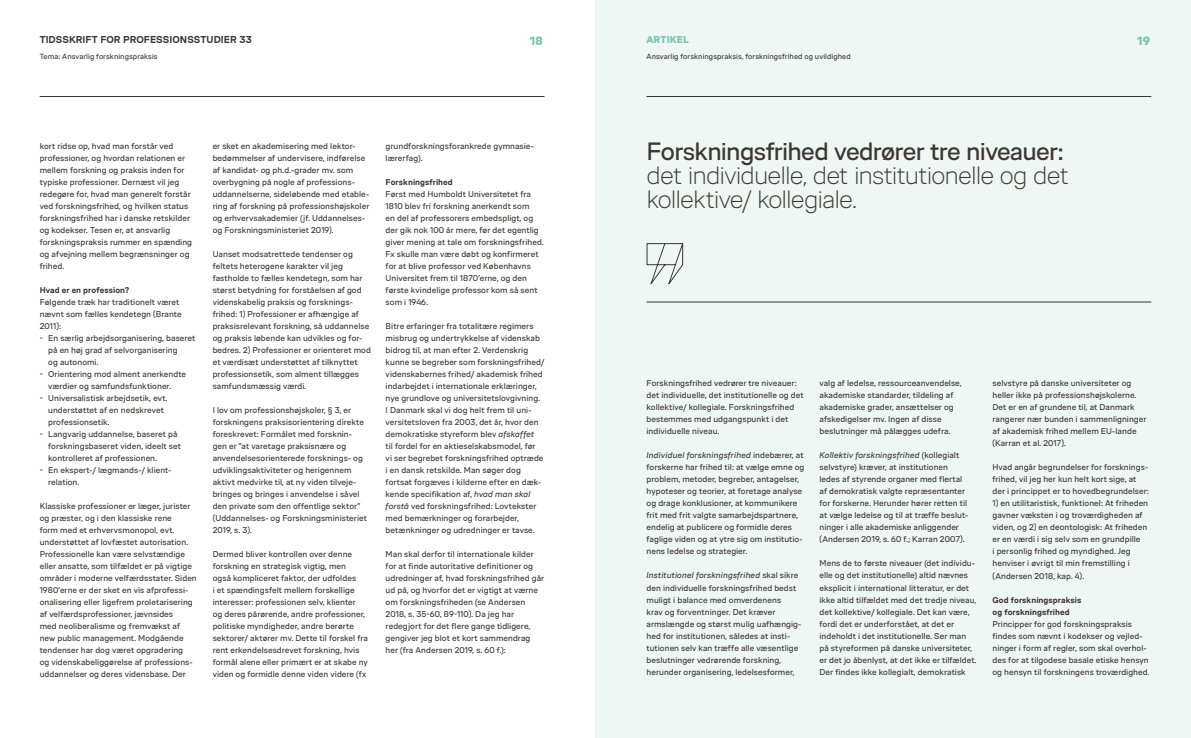
<style>
.page{position:relative;width:1191px;height:738px;background:#fff}
.page>*{position:absolute;margin:0;border:0;box-sizing:border-box;transform-origin:0 0}
.t1{font:300 25px/24px "VIA Type";letter-spacing:-.035em;color:#3d3732}
.t2{font:25px "VIA Type";letter-spacing:-.025em;color:#3d3732}
.t3{font:900 12px "VIA Type";color:#81c5b5}
.t4{font:700 10px "VIA Type";letter-spacing:.005em;color:#3d3732}
.t5{font:900 10px "VIA Type";letter-spacing:.005em;color:#81c5b5}
.t6{font:8.4px/12px "VIA Type";letter-spacing:.005em;color:#3d3732}
.t7{font:700 8.4px/12px "VIA Type";letter-spacing:.01em;color:#3d3732}
.t8{font:7.5px "VIA Type";letter-spacing:.01em;color:#3d3732}
.s1{font-style:italic}
</style>
<div class="page">
<div style="left:595px;top:0;width:596px;height:737px;background:#eef7f4"></div>
<svg style="left:646px;top:243px;width:38px;height:42px"></svg>
<hr style="left:646px;top:301px;width:505px;height:1px;background:#3d3732">
<hr style="left:40px;top:96px;width:504px;height:1px;background:#3d3732">
<hr style="left:646px;top:96px;width:505px;height:1px;background:#3d3732">
<p class="t4" style="left:40px;top:34px;width:213px">TIDSSKRIFT FOR PROFESSIONSSTUDIER 33</p>
<h2 class="t3" style="left:530px;top:34px;width:15px">18</h2>
<p class="t5" style="left:646px;top:34px;width:44px">ARTIKEL</p>
<h2 class="t3" style="left:1137px;top:34px;width:14px">19</h2>
<p class="t8" style="left:40px;top:52px;width:119px">Tema: Ansvarlig forskningspraksis</p>
<p class="t8" style="left:646px;top:52px;width:206px">Ansvarlig forskningspraksis, forskningsfrihed og uvildighed</p>
<p class="t6" style="left:40px;top:140px;width:154px">kort ridse op, hvad man forstår ved professioner, og hvordan relationen er mellem forskning og praksis inden for typiske professioner. Dernæst vil jeg redegøre for, hvad man generelt forstår ved forskningsfrihed, og hvilken status forskningsfrihed har i danske retskilder og kodekser. Tesen er, at ansvarlig forskningspraksis rummer en spænding og afvejning mellem begrænsninger og frihed.</p>
<p class="t7" style="left:40px;top:283px;width:91px">Hvad er en profession?</p>
<p class="t6" style="left:40px;top:296px;width:144px">Følgende træk har traditionelt været nævnt som fælles kendetegn (Brante<br>2011):</p>
<p class="t6" style="left:48px;top:332px;width:149px;text-indent:-9px">- En særlig arbejdsorganisering, baseret på en høj grad af selvorganisering<br>og autonomi.</p>
<p class="t6" style="left:48px;top:368px;width:139px;text-indent:-9px">- Orientering mod alment anerkendte værdier og samfundsfunktioner.</p>
<p class="t6" style="left:48px;top:392px;width:121px;text-indent:-9px">- Universalistisk arbejdsetik, evt. understøttet af en nedskrevet professionsetik.</p>
<p class="t6" style="left:48px;top:428px;width:134px;text-indent:-9px">- Langvarig uddannelse, baseret på forskningsbaseret viden, ideelt set kontrolleret af professionen.</p>
<p class="t6" style="left:48px;top:464px;width:124px;text-indent:-9px">- En ekspert-/ lægmands-/ klient&shy;relation.</p>
<p class="t6" style="left:40px;top:500px;width:159px">Klassiske professioner er læger, jurister og præster, og i den klassiske rene<br>form med et erhvervsmonopol, evt. understøttet af lovfæstet autorisation.<br>Professionelle kan være selvstændige eller ansatte, som tilfældet er på vigtige områder i moderne velfærdsstater. Siden 1980’erne er der sket en vis afprofessi&shy;onalisering eller ligefrem proletarisering af velfærdsprofessioner, jævnsides<br>med neoliberalisme og fremvækst af new public management. Modgående tendenser har dog været opgradering<br>og videnskabeliggørelse af professions&shy;uddannelser og deres vidensbase. Der</p>
<p class="t6" style="left:213px;top:140px;width:158px">er sket en akademisering med lektor&shy;bedømmelser af undervisere, indførelse af kandidat- og ph.d.-grader mv. som overbygning på nogle af professions&shy;uddannelserne, sideløbende med etable&shy;ring af forskning på professionshøjskoler og erhvervsakademier (jf. Uddannelses&shy;og Forskningsministeriet 2019).</p>
<p class="t6" style="left:213px;top:248px;width:160px">Uanset modsatrettede tendenser og feltets heterogene karakter vil jeg fastholde to fælles kendetegn, som har størst betydning for forståelsen af god videnskabelig praksis og forsknings&shy;frihed: 1) Professioner er afhængige af praksisrelevant forskning, så uddannelse og praksis løbende kan udvikles og for&shy;bedres. 2) Professioner er orienteret mod et værdisæt understøttet af tilknyttet professionsetik, som alment tillægges samfundsmæssig værdi.</p>
<p class="t6" style="left:213px;top:404px;width:156px">I lov om professionshøjskoler, § 3, er forskningens praksisorientering direkte foreskrevet: Formålet med forsknin&shy;gen er ”at varetage praksisnære og anvendelsesorienterede forsknings- og udviklingsaktiviteter og herigennem aktivt medvirke til, at ny viden tilveje&shy;bringes og bringes i anvendelse i såvel den private som den offentlige sektor” (Uddannelses- og Forskningsministeriet 2019, s. 3).</p>
<p class="t6" style="left:213px;top:548px;width:157px">Dermed bliver kontrollen over denne forskning en strategisk vigtig, men<br>også kompliceret faktor, der udfoldes<br>i et spændingsfelt mellem forskellige interesser: professionen selv, klienter<br>og deres pårørende, andre professioner, politiske myndigheder, andre berørte sektorer/ aktører mv. Dette til forskel fra rent erkendelsesdrevet forskning, hvis formål alene eller primært er at skabe ny viden og formidle denne viden videre (fx</p>
<p class="t6" style="left:386px;top:140px;width:149px">grundforskningsforankrede gymnasie&shy;lærerfag).</p>
<p class="t7" style="left:386px;top:175px;width:69px">Forskningsfrihed</p>
<p class="t6" style="left:386px;top:188px;width:159px">Først med Humboldt Universitetet fra 1810 blev fri forskning anerkendt som<br>en del af professorers embedspligt, og der gik nok 100 år mere, før det egentlig giver mening at tale om forskningsfrihed.<br>Fx skulle man være døbt og konfirmeret for at blive professor ved Københavns Universitet frem til 1870’erne, og den første kvindelige professor kom så sent som i 1946.</p>
<p class="t6" style="left:386px;top:320px;width:160px">Bitre erfaringer fra totalitære regimers misbrug og undertrykkelse af videnskab bidrog til, at man efter 2. Verdenskrig kunne se begreber som forskningsfrihed/ videnskabernes frihed/ akademisk frihed indarbejdet i internationale erklæringer, nye grundlove og universitetslovgivning.<br>I Danmark skal vi dog helt frem til uni&shy;versitetsloven fra 2003, det år, hvor den demokratiske styreform blev <span class="s1">afskaffet </span>til fordel for en aktieselskabsmodel, før vi ser begrebet forskningsfrihed optræde i en dansk retskilde. Man søger dog fortsat forgæves i kilderne efter en dæk&shy;kende specifikation af, <span class="s1">hvad man skal forstå</span> ved forskningsfrihed: Lovtekster med bemærkninger og forarbejder, betænkninger og udredninger er tavse.</p>
<p class="t6" style="left:386px;top:548px;width:160px">Man skal derfor til internationale kilder for at finde autoritative definitioner og udredninger af, hvad forskningsfrihed går ud på, og hvorfor det er vigtigt at værne om forskningsfriheden (se Andersen 2018, s. 35-60, 89-110). Da jeg har redegjort for det flere gange tidligere, gengiver jeg blot et kort sammendrag her (fra Andersen 2019, s. 60 f.):</p>
<h1 class="t2" style="left:646px;top:137px;width:418px">Forskningsfrihed vedrører tre niveauer:</h1>
<h1 class="t1" style="left:646px;top:163px;width:424px">det individuelle, det institutionelle og det kollektive/ kollegiale.</h1>
<p class="t6" style="left:646px;top:377px;width:159px">Forskningsfrihed vedrører tre niveauer: det individuelle, det institutionelle og det kollektive/ kollegiale. Forskningsfrihed bestemmes med udgangspunkt i det individuelle niveau.</p>
<p class="t6" style="left:646px;top:449px;width:159px"><span class="s1">Individuel forskningsfrihed</span> indebærer, at forskerne har frihed til: at vælge emne og problem, metoder, begreber, antagelser, hypoteser og teorier, at foretage analyse og drage konklusioner, at kommunikere frit med frit valgte samarbejdspartnere, endelig at publicere og formidle deres faglige viden og at ytre sig om institutio&shy;nens ledelse og strategier.</p>
<p class="t6" style="left:646px;top:569px;width:156px"><span class="s1">Institutionel forskningsfrihed</span> skal sikre den individuelle forskningsfrihed bedst muligt i balance med omverdenens<br>krav og forventninger. Det kræver armslængde og størst mulig uafhængig&shy;hed for institutionen, således at insti&shy;tutionen selv kan træffe alle væsentlige beslutninger vedrørende forskning, herunder organisering, ledelsesformer,</p>
<p class="t6" style="left:819px;top:377px;width:144px">valg af ledelse, ressourceanvendelse, akademiske standarder, tildeling af akademiske grader, ansættelser og afskedigelser mv. Ingen af disse beslutninger må pålægges udefra.</p>
<p class="t6" style="left:819px;top:449px;width:150px"><span class="s1">Kollektiv forskningsfrihed</span> (kollegialt selvstyre) kræver, at institutionen ledes af styrende organer med flertal af demokratisk valgte repræsentanter for forskerne. Herunder hører retten til at vælge ledelse og til at træffe beslut&shy;ninger i alle akademiske anliggender (Andersen 2019, s. 60 f.; Karran 2007).</p>
<p class="t6" style="left:819px;top:557px;width:158px">Mens de to første niveauer (det individu&shy;elle og det institutionelle) altid nævnes eksplicit i international litteratur, er det ikke altid tilfældet med det tredje niveau, det kollektive/ kollegiale. Det kan være, fordi det er underforstået, at det er indeholdt i det institutionelle. Ser man på styreformen på danske universiteter, er det jo åbenlyst, at det ikke er tilfældet.<br>Der findes ikke kollegialt, demokratisk</p>
<p class="t6" style="left:992px;top:377px;width:155px">selvstyre på danske universiteter og heller ikke på professionshøjskolerne.<br>Det er en af grundene til, at Danmark rangerer nær bunden i sammenligninger af akademisk frihed mellem EU-lande (Karran et al. 2017).</p>
<p class="t6" style="left:992px;top:461px;width:158px">Hvad angår begrundelser for forsknings&shy;frihed, vil jeg her kun helt kort sige, at der i princippet er to hovedbegrundelser:</p>
<p class="t6" style="left:992px;top:497px;width:157px">1) en utilitaristisk, funktionel: At friheden gavner væksten i og troværdigheden af viden, og 2) en deontologisk: At friheden er en værdi i sig selv som en grundpille<br>i personlig frihed og myndighed. Jeg henviser i øvrigt til min fremstilling i (Andersen 2018, kap. 4).</p>
<p class="t7" style="left:992px;top:593px;width:90px">God forskningspraksis og forskningsfrihed</p>
<p class="t6" style="left:992px;top:617px;width:158px">Principper for god forskningspraksis findes som nævnt i kodekser og vejled&shy;ninger i form af regler, som skal overhol&shy;des for at tilgodese basale etiske hensyn og hensyn til forskningens troværdighed.</p>
</div>
